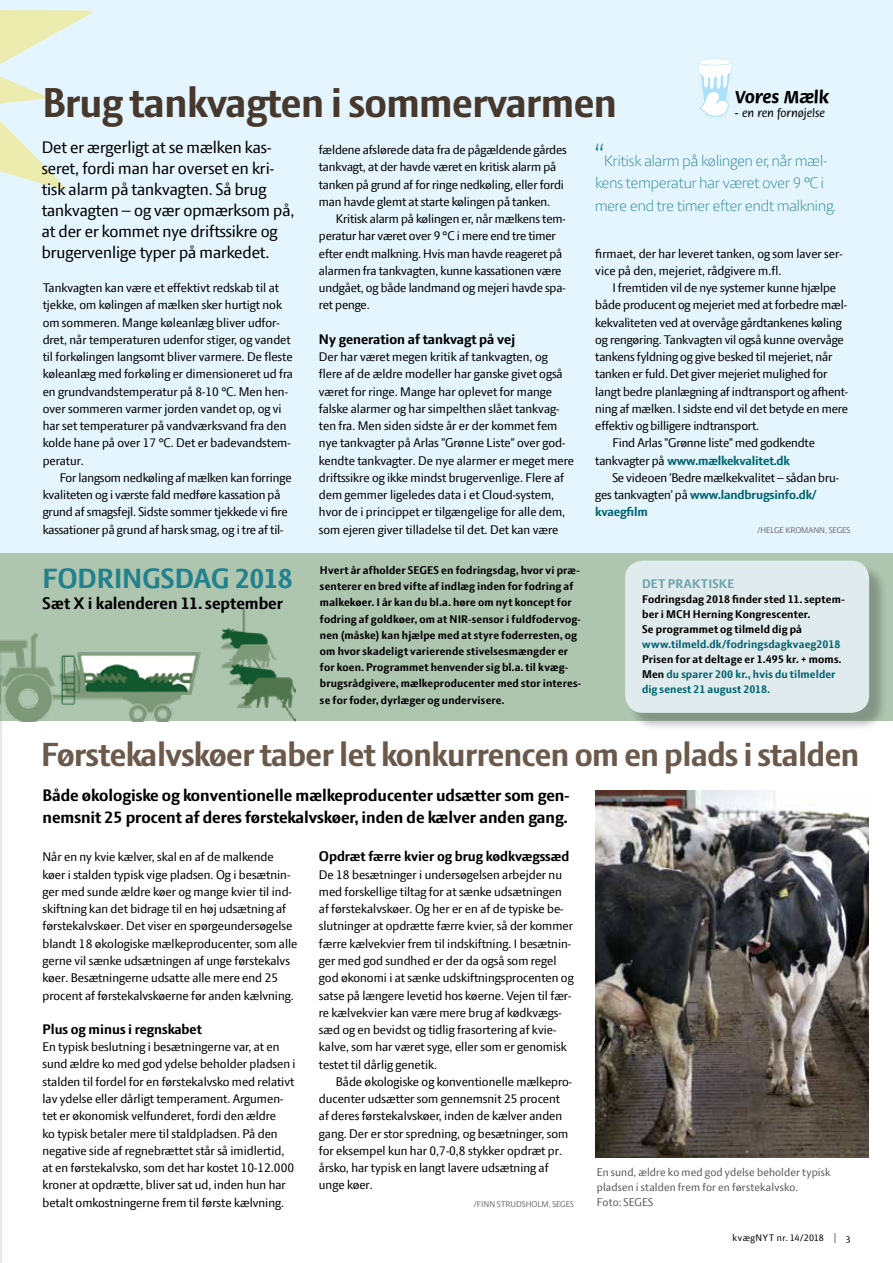
<style>
.page{position:relative;width:893px;height:1263px;background:#fff}
.page>*{position:absolute;margin:0;border:0;box-sizing:border-box;transform-origin:0 0}
.t1{font:700 45px "LF Press Sans";letter-spacing:-.015em;color:#46382d}
.t2{font:700 36px "LF Press Sans";letter-spacing:-.015em;color:#6b5a4b}
.t3{font:700 30px "LF Press Sans";letter-spacing:-.01em;color:#21818d}
.t4{font:18px/21px "LF Press Sans";color:#000}
.t5{font:700 18px/22.5px "LF Press Sans";color:#000}
.t6{font:17.85px "Flora ICG Bold";color:#000}
.t7{font:300 16.5px/22.5px "LF Press Sans";color:#21818d}
.t8{font:700 15px "LF Press Sans";color:#000}
.t9{font:13.5px/17.2px "LF Press Sans";color:#000}
.t10{font:700 13.5px "LF Press Sans";letter-spacing:-.01em;color:#006471}
.t11{font:700 13.5px "LF Press Sans";letter-spacing:.015em;color:#6aa3ae}
.t12{font:500 12.15px "Flora";color:#000}
.t13{font:700 12px/16.2px "LF Press Sans";letter-spacing:.01em;color:#000}
.t14{font:700 12px/15px "LF Press Sans";letter-spacing:.01em;color:#006471}
.t15{font:12px/15px "LF Press Sans";letter-spacing:.01em;color:#58595b}
.t16{font:10.2px "LF Press Sans";letter-spacing:.055em;color:#000}
.t17{font:9px "LF Press Sans";color:#6d6e71}
.s1{font-size:34.5px}
.s2{font-weight:400;color:#000}
.s3{color:#000}
</style>
<div class="page">
<div style="left:0;top:0;width:893px;height:572px;background:#e4f5fd"></div>
<div style="left:0;top:553px;width:893px;height:168px;background:#aec5b0"></div>
<svg style="left:0;top:77px;width:46px;height:27px"></svg>
<svg style="left:0;top:10px;width:92px;height:54px"></svg>
<svg style="left:0;top:121px;width:66px;height:69px"></svg>
<hr style="left:0;top:646px;width:1px;height:617px;background:#6e9875">
<svg style="left:697px;top:58px;width:36px;height:61px"></svg>
<img style="left:595px;top:791px;width:273px;height:366px">
<div style="left:627px;top:563px;width:261px;height:168px;background:#000;opacity:.25"></div>
<div style="left:625px;top:561px;width:244px;height:152px;background:#e0ebed;border-radius:18px"></div>
<img style="left:1px;top:609px;width:294px;height:112px">
<h1 class="t1" style="left:43px;top:76px;width:576px">Brug tankvagten i sommervarmen</h1>
<h3 class="t4" style="left:42px;top:136px;width:254px">Det er ærgerligt at se mælken kas&shy;seret, fordi man har overset en kri&shy;tisk alarm på tankvagten. Så brug tankvagten – og vær opmærksom på, at der er kommet nye driftssikre og brugervenlige typer på markedet.</h3>
<p class="t9" style="left:43px;top:279px;width:252px">Tankvagten kan være et effektivt redskab til at tjekke, om kølingen af mælken sker hurtigt nok om sommeren. Mange køleanlæg bliver udfor&shy;dret, når temperaturen udenfor stiger, og vandet til forkølingen langsomt bliver varmere. De fleste køleanlæg med forkøling er dimensioneret ud fra en grundvandstemperatur på 8-10 °C. Men hen&shy;over sommeren varmer jorden vandet op, og vi har set temperaturer på vandværksvand fra den kolde hane på over 17 °C. Det er badevandstem&shy;peratur.</p>
<p class="t9" style="left:43px;top:469px;width:250px;text-indent:17px">For langsom nedkøling af mælken kan forringe kvaliteten og i værste fald medføre kassation på grund af smagsfejl. Sidste sommer tjekkede vi fire kassationer på grund af harsk smag, og i tre af til-</p>
<h3 class="t6" style="left:735px;top:86px;width:96px">Vores Mælk</h3>
<p class="t12" style="left:735px;top:107px;width:91px">- en ren fornøjelse</p>
<p class="t7" style="left:595px;top:149px;width:242px"><span class="s1">“</span>Kritisk alarm på kølingen er, når mæl&shy;kens temperatur har været over 9 °C i mere end tre timer efter endt malkning.</p>
<p class="t9" style="left:319px;top:141px;width:249px">fældene afslørede data fra de pågældende gårdes tankvagt, at der havde været en kritisk alarm på tanken på grund af for ringe nedkøling, eller fordi man havde glemt at starte kølingen på tanken.</p>
<p class="t9" style="left:319px;top:210px;width:248px;text-indent:17px">Kritisk alarm på kølingen er, når mælkens tem&shy;peratur har været over 9 °C i mere end tre timer efter endt malkning. Hvis man havde reageret på alarmen fra tankvagten, kunne kassationen være undgået, og både landmand og mejeri havde spa&shy;ret penge.</p>
<p class="t8" style="left:319px;top:330px;width:198px">Ny generation af tankvagt på vej</p>
<p class="t9" style="left:319px;top:348px;width:257px">Der har været megen kritik af tankvagten, og flere af de ældre modeller har ganske givet også været for ringe. Mange har oplevet for mange falske alarmer og har simpelthen slået tankvag&shy;ten fra. Men siden sidste år er der kommet fem nye tankvagter på Arlas ”Grønne Liste” over god&shy;kendte tankvagter. De nye alarmer er meget mere driftssikre og ikke mindst brugervenlige. Flere af dem gemmer ligeledes data i et Cloud-system, hvor de i princippet er tilgængelige for alle dem, som ejeren giver tilladelse til det. Det kan være</p>
<p class="t9" style="left:595px;top:244px;width:249px">firmaet, der har leveret tanken, og som laver ser&shy;vice på den, mejeriet, rådgivere m.fl.</p>
<p class="t9" style="left:612px;top:279px;width:225px">I fremtiden vil de nye systemer kunne hjælpe</p>
<p class="t9" style="left:595px;top:296px;width:253px">både producent og mejeriet med at forbedre mæl-</p>
<p class="t9" style="left:595px;top:313px;width:248px">kekvaliteten ved at overvåge gårdtankenes køling</p>
<p class="t9" style="left:595px;top:331px;width:250px">og rengøring. Tankvagten vil også kunne overvåge</p>
<p class="t9" style="left:595px;top:348px;width:239px">tankens fyldning og give besked til mejeriet, når</p>
<p class="t9" style="left:595px;top:365px;width:233px">tanken er fuld. Det giver mejeriet mulighed for</p>
<p class="t9" style="left:595px;top:382px;width:254px">langt bedre planlægning af indtransport og afhent-</p>
<p class="t9" style="left:595px;top:400px;width:254px">ning af mælken. I sidste end vil det betyde en mere</p>
<p class="t9" style="left:595px;top:417px;width:165px">effektiv og billigere indtransport.</p>
<p class="t9" style="left:612px;top:434px;width:204px">Find Arlas ”Grønne liste” med godkendte</p>
<p class="t10" style="left:595px;top:453px;width:196px"><span class="s2">tankvagter på</span> www.mælkekvalitet.dk</p>
<p class="t9" style="left:612px;top:469px;width:228px">Se videoen ’Bedre mælkekvalitet – sådan bru-</p>
<p class="t10" style="left:595px;top:487px;width:223px"><span class="s2">ges tankvagten’ på</span> www.landbrugsinfo.dk/</p>
<p class="t10" style="left:595px;top:504px;width:54px">kvaegfilm</p>
<p class="t17" style="left:757px;top:525px;width:95px">/HELGE KROMANN, SEGES</p>
<h3 class="t3" style="left:43px;top:561px;width:252px">FODRINGSDAG 2018</h3>
<h3 class="t5" style="left:43px;top:592px;width:242px">Sæt X i kalenderen 11. september</h3>
<p class="t13" style="left:320px;top:562px;width:263px">Hvert år afholder SEGES en fodringsdag, hvor vi præ&shy;senterer en bred vifte af indlæg inden for fodring af malkekøer. I år kan du bl.a. høre om nyt koncept for fodring af goldkøer, om at NIR-sensor i fuldfodervog&shy;nen (måske) kan hjælpe med at styre foderresten, og om hvor skadeligt varierende stivelsesmængder er for koen. Programmet henvender sig bl.a. til kvæg&shy;brugsrådgivere, mælkeproducenter med stor interes&shy;se for foder, dyrlæger og undervisere.</p>
<p class="t11" style="left:642px;top:576px;width:94px">DET PRAKTISKE</p>
<p class="t13" style="left:642px;top:591px;width:204px;line-height:15px">Fodringsdag 2018 finder sted 11. septem&shy;ber i MCH Herning Kongrescenter.<br>Se programmet og tilmeld dig på</p>
<p class="t14" style="left:642px;top:636px;width:200px">www.tilmeld.dk/fodringsdagkvaeg2018</p>
<p class="t14" style="left:642px;top:651px;width:201px"><span class="s3">Prisen for at deltage er 1.495 kr. + moms.<br>Men</span> du sparer 200 kr., hvis du tilmelder dig senest 21 august 2018.</p>
<h2 class="t2" style="left:41px;top:734px;width:820px">Førstekalvskøer taber let konkurrencen om en plads i stalden</h2>
<h3 class="t5" style="left:43px;top:783px;width:528px">Både økologiske og konventionelle mælkeproducenter udsætter som gen&shy;nemsnit 25 procent af deres førstekalvskøer, inden de kælver anden gang.</h3>
<p class="t9" style="left:43px;top:848px;width:256px">Når en ny kvie kælver, skal en af de malkende køer i stalden typisk vige pladsen. Og i besætnin&shy;ger med sunde ældre køer og mange kvier til ind&shy;skiftning kan det bidrage til en høj udsætning af førstekalvskøer. Det viser en spørgeundersøgelse blandt 18 økologiske mælkeproducenter, som alle gerne vil sænke udsætningen af unge førstekalvs køer. Besætningerne udsatte alle mere end 25 procent af førstekalvskøerne før anden kælvning.</p>
<p class="t8" style="left:43px;top:1020px;width:161px">Plus og minus i regnskabet</p>
<p class="t9" style="left:43px;top:1038px;width:255px">En typisk beslutning i besætningerne var, at en sund ældre ko med god ydelse beholder pladsen i stalden til fordel for en førstekalvsko med relativt lav ydelse eller dårligt temperament. Argumen&shy;tet er økonomisk velfunderet, fordi den ældre<br>ko typisk betaler mere til staldpladsen. På den negative side af regnebrættet står så imidlertid, at en førstekalvsko, som det har kostet 10-12.000 kroner at opdrætte, bliver sat ud, inden hun har betalt omkostningerne frem til første kælvning.</p>
<p class="t8" style="left:319px;top:848px;width:252px">Opdræt færre kvier og brug kødkvægssæd</p>
<p class="t9" style="left:319px;top:865px;width:256px">De 18 besætninger i undersøgelsen arbejder nu med forskellige tiltag for at sænke udsætningen af førstekalvskøer. Og her er en af de typiske be&shy;slutninger at opdrætte færre kvier, så der kommer færre kælvekvier frem til indskiftning. I besætnin&shy;ger med god sundhed er der da også som regel god økonomi i at sænke udskiftningsprocenten og satse på længere levetid hos køerne. Vejen til fær&shy;re kælvekvier kan være mere brug af kødkvægs&shy;sæd og en bevidst og tidlig frasortering af kvie&shy;kalve, som har været syge, eller som er genomisk testet til dårlig genetik.</p>
<p class="t9" style="left:319px;top:1072px;width:255px;text-indent:17px">Både økologiske og konventionelle mælkepro&shy;ducenter udsætter som gennemsnit 25 procent af deres førstekalvskøer, inden de kælver anden gang. Der er stor spredning, og besætninger, som for eksempel kun har 0,7-0,8 stykker opdræt pr. årsko, har typisk en langt lavere udsætning af unge køer.</p>
<p class="t17" style="left:474px;top:1198px;width:102px">/FINN STRUDSHOLM, SEGES</p>
<p class="t15" style="left:597px;top:1164px;width:235px">En sund, ældre ko med god ydelse beholder typisk pladsen i stalden frem for en førstekalvsko.<br>Foto: SEGES</p>
<p class="t16" style="left:732px;top:1231px;width:119px">kvægNYT nr. 14/2018 | 3</p>
</div>
